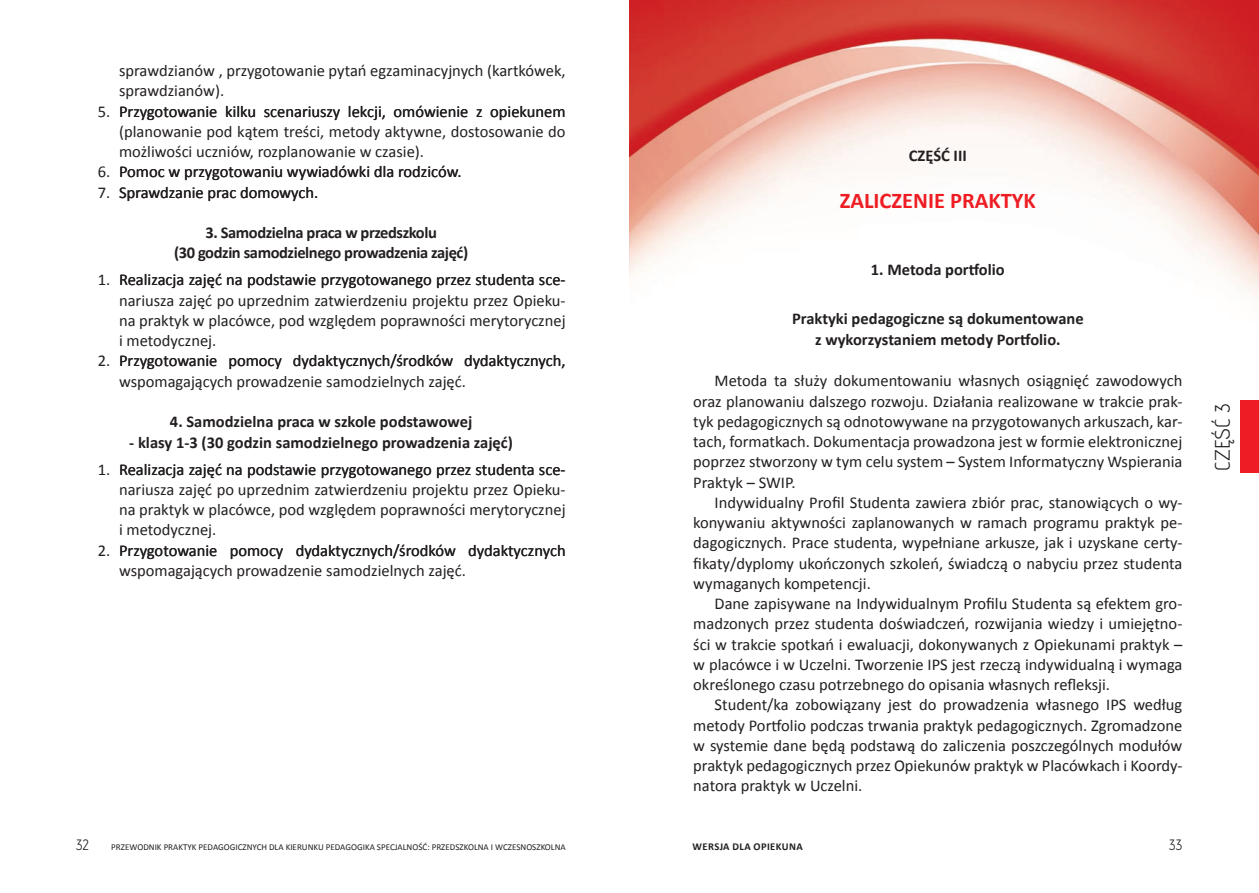
<style>
.page{position:relative;width:1259px;height:893px;background:#fff}
.page>*{position:absolute;margin:0;border:0;box-sizing:border-box;transform-origin:0 0}
.t1{font:700 22.5px "Calibri";color:#ee1d23}
.t2{font:21px "advent";color:#231f20}
.t3{font:16.5px/20.2px "Calibri";color:#231f20;text-align:justify}
.subtitle{font:700 16.5px/21px "Calibri";color:#231f20;text-align:center}
.subtitle-2{font:700 16.5px/20.2px "Calibri";letter-spacing:-.025em;color:#231f20;text-align:center}
.heading_4{font:700 16.5px "Calibri";color:#231f20}
.t4{font:15px "advent";color:#231f20}
.t5{font:700 10.5px "Calibri";letter-spacing:.04em;color:#231f20}
.t6{font:9px "Calibri";color:#231f20}
</style>
<div class="page">
<div style="left:1240px;top:401px;width:19px;height:72px;background:#ee1d23"></div>
<img style="left:629px;top:0;width:630px;height:298px">
<p class="t3" style="left:119px;top:60px;width:448px">sprawdzianów , przygotowanie pytań egzaminacyjnych (kartkówek, sprawdzianów).</p>
<p class="t3" style="left:119px;top:100px;width:448px;text-indent:-21px">5. Przygotowanie kilku scenariuszy lekcji, omówienie z opiekunem (planowanie pod kątem treści, metody aktywne, dostosowanie do możliwości uczniów, rozplanowanie w czasie).</p>
<p class="t3" style="left:98px;top:161px;width:365px">6. Pomoc w przygotowaniu wywiadówki dla rodziców.</p>
<p class="t3" style="left:98px;top:181px;width:222px">7. Sprawdzanie prac domowych.</p>
<p class="subtitle-2" style="left:174px;top:222px;width:296px">3. Samodzielna praca w przedszkolu<br>(30 godzin samodzielnego prowadzenia zajęć)</p>
<p class="t3" style="left:119px;top:269px;width:448px;text-indent:-21px">1. Realizacja zajęć na podstawie przygotowanego przez studenta sce&shy;nariusza zajęć po uprzednim zatwierdzeniu projektu przez Opieku&shy;na praktyk w placówce, pod względem poprawności merytorycznej i metodycznej.</p>
<p class="t3" style="left:119px;top:350px;width:448px;text-indent:-21px">2. Przygotowanie pomocy dydaktycznych/środków dydaktycznych, wspomagających prowadzenie samodzielnych zajęć.</p>
<p class="subtitle" style="left:170px;top:410px;width:304px">4. Samodzielna praca w szkole podstawowej</p>
<p class="subtitle" style="left:129px;top:431px;width:385px">- klasy 1-3 (30 godzin samodzielnego prowadzenia zajęć)</p>
<p class="t3" style="left:119px;top:458px;width:448px;text-indent:-21px">1. Realizacja zajęć na podstawie przygotowanego przez studenta sce&shy;nariusza zajęć po uprzednim zatwierdzeniu projektu przez Opieku&shy;na praktyk w placówce, pod względem poprawności merytorycznej i metodycznej.</p>
<p class="t3" style="left:119px;top:539px;width:448px;text-indent:-21px">2. Przygotowanie pomocy dydaktycznych/środków dydaktycznych wspomagających prowadzenie samodzielnych zajęć.</p>
<p class="heading_4" style="left:909px;top:145px;width:59px">CZĘŚĆ III</p>
<p class="t1" style="left:840px;top:186px;width:196px">ZALICZENI E PRAKTYK</p>
<p class="subtitle" style="left:871px;top:258px;width:135px">1. Metoda portfolio</p>
<p class="subtitle" style="left:792px;top:307px;width:293px">Praktyki pedagogiczne są dokumentowane z wykorzystaniem metody Portfolio.</p>
<p class="t3" style="left:693px;top:370px;width:490px;text-indent:21px">Metoda ta służy dokumentowaniu własnych osiągnięć zawodowych oraz planowaniu dalszego rozwoju. Działania realizowane w trakcie prak&shy;tyk pedagogicznych są odnotowywane na przygotowanych arkuszach, kar&shy;tach, formatkach. Dokumentacja prowadzona jest w formie elektronicznej poprzez stworzony w tym celu system – System Informatyczny Wspierania Praktyk – SWI P.</p>
<p class="t3" style="left:693px;top:491px;width:490px;text-indent:21px">Indywidualny Profil Studenta zawiera zbiór prac, stanowiących o wy&shy;konywaniu aktywności zaplanowanych w ramach programu praktyk pe&shy;dagogicznych. Prace studenta, wypełniane arkusze, jak i uzyskane certy&shy;fikaty/dyplomy ukończonych szkoleń, świadczą o nabyciu przez studenta wymaganych kompetencji.</p>
<p class="t3" style="left:693px;top:593px;width:490px;text-indent:21px">Dane zapisywane na Indywidualnym Profilu Studenta są efektem gro&shy;madzonych przez studenta doświadczeń, rozwijania wiedzy i umiejętno&shy;ści w trakcie spotkań i ewaluacji, dokonywanych z Opiekunami praktyk – w placówce i w Uczelni. Tworzenie IPS jest rzeczą indywidualną i wymaga określonego czasu potrzebnego do opisania własnych refleksji.</p>
<p class="t3" style="left:693px;top:694px;width:490px;text-indent:21px">Student/ka zobowiązany jest do prowadzenia własnego IPS według metody Portfolio podczas trwania praktyk pedagogicznych. Zgromadzone w systemie dane będą podstawą do zaliczenia poszczególnych modułów praktyk pedagogicznych przez Opiekunów praktyk w Placówkach i Koordy&shy;natora praktyk w Uczelni.</p>
<p class="t4" style="left:76px;top:836px;width:15px">32</p>
<p class="t6" style="left:111px;top:841px;width:11px">Przewod</p>
<p class="t6" style="left:149px;top:841px;width:21px">nik prakt</p>
<p class="t6" style="left:187px;top:841px;width:17px">yk peda</p>
<p class="t6" style="left:218px;top:841px;width:73px">gogicznych dla kieru</p>
<p class="t6" style="left:308px;top:841px;width:75px">nku Pedagogika specja</p>
<p class="t6" style="left:403px;top:841px;width:35px">lność: przedszko</p>
<p class="t6" style="left:474px;top:841px;width:28px">lna i wczes</p>
<p class="t6" style="left:520px;top:841px;width:12px">noszko</p>
<p class="t6" style="left:551px;top:841px;width:15px">lna</p>
<p class="t4" style="left:1168px;top:836px;width:15px">33</p>
<p class="t5" style="left:692px;top:840px;width:8px">wersja</p>
<p class="t5" style="left:732px;top:840px;width:7px">dla</p>
<p class="t5" style="left:753px;top:840px;width:50px">opiekuna</p>
<p class="t2" style="left:1209px;top:471px;width:69px;rotate:-90deg">CZęść 3</p>
</div>
